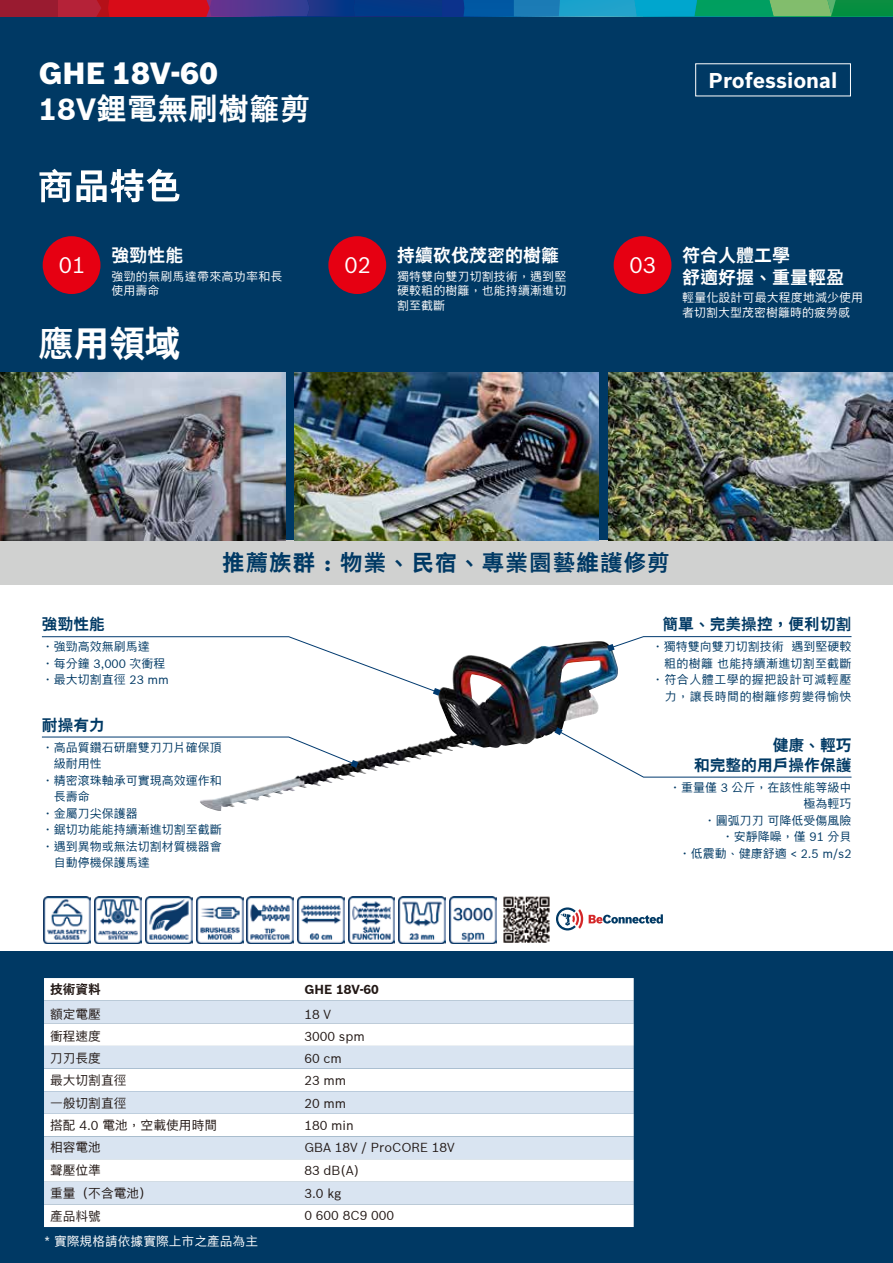
<style>
.page{position:relative;width:893px;height:1263px;background:#003964}
.page>*{position:absolute;margin:0;border:0;box-sizing:border-box;transform-origin:0 0}
.t1{font:700 36px "Bosch Sans CHT";color:#fff}
.t2{font:700 30px "Bosch Sans CHT";letter-spacing:.02em;color:#fff}
.t3{font:900 30px "Bosch Sans";color:#fff}
.t4{font:700 22.5px "Bosch Sans CHT";letter-spacing:.05em;color:#003964}
.t5{font:22.05px "Bosch Sans";color:#fff}
.t6{font:700 21px "Bosch Sans";color:#fff}
.t7{font:700 18px/21.6px "Bosch Sans CHT";color:#fff}
.t8{font:700 15.75px/19.5px "Bosch Sans CHT";color:#003964;text-align:right}
.t9{font:12.75px/22.4px "Bosch Sans CHT";color:#221815}
.t10{font:12.75px "Bosch Sans CHT";color:#fff}
.t11{font:700 12.75px "Bosch Sans CHT";color:#221815}
.t12{font:12px/16.5px "Bosch Sans CHT";color:#003964;text-align:right}
.t13{font:12px/14.4px "Bosch Sans CHT";letter-spacing:.005em;color:#fff}
.t14{font:12px/16.5px "Bosch Sans CHT";letter-spacing:.03em;color:#003964;text-align:right}
</style>
<div class="page">
<svg style="left:39px;top:169px;width:141px;height:33px"></svg>
<div style="left:0;top:584px;width:893px;height:367px;background:#fff"></div>
<div style="left:0;top:540px;width:893px;height:44px;background:#d0d1d0"></div>
<img style="left:0;top:373px;width:285px;height:167px">
<img style="left:294px;top:373px;width:304px;height:167px">
<img style="left:608px;top:373px;width:285px;height:167px">
<svg style="left:0;top:0;width:893px;height:16px"></svg>
<img style="left:385px;top:642px;width:200px;height:112px">
<div style="left:43px;top:236px;width:57px;height:58px;background:#e60012;border-radius:50%"></div>
<div style="left:328px;top:236px;width:58px;height:58px;background:#e60012;border-radius:50%"></div>
<div style="left:614px;top:236px;width:57px;height:58px;background:#e60012;border-radius:50%"></div>
<svg style="left:44px;top:978px;width:590px;height:249px"></svg>
<svg style="left:589px;top:914px;width:74px;height:9px"></svg>
<svg style="left:556px;top:907px;width:27px;height:23px"></svg>
<img style="left:503px;top:896px;width:47px;height:47px">
<img style="left:43px;top:896px;width:47px;height:47px">
<img style="left:95px;top:896px;width:46px;height:47px">
<img style="left:146px;top:896px;width:47px;height:47px">
<img style="left:196px;top:896px;width:47px;height:47px">
<img style="left:246px;top:896px;width:47px;height:47px">
<img style="left:298px;top:896px;width:47px;height:47px">
<img style="left:348px;top:896px;width:47px;height:47px">
<img style="left:398px;top:896px;width:47px;height:47px">
<img style="left:450px;top:896px;width:47px;height:47px">
<svg style="left:555px;top:727px;width:297px;height:51px"></svg>
<svg style="left:607px;top:636px;width:245px;height:15px"></svg>
<svg style="left:41px;top:736px;width:317px;height:32px"></svg>
<svg style="left:41px;top:636px;width:399px;height:60px"></svg>
<h2 class="t3" style="left:39px;top:50px;width:181px">GHE 18V-60</h2>
<h2 class="t2" style="left:39px;top:86px;width:273px">18V鋰電無刷樹籬剪</h2>
<h3 class="t5" style="left:59px;top:249px;width:28px">01</h3>
<h3 class="t7" style="left:111px;top:244px;width:73px">強勁性能</h3>
<p class="t13" style="left:111px;top:269px;width:173px">強勁的無刷馬達帶來高功率和長使用壽命</p>
<h1 class="t1" style="left:38px;top:317px;width:144px">應用領域</h1>
<h3 class="t5" style="left:344px;top:249px;width:28px">02</h3>
<h3 class="t7" style="left:397px;top:244px;width:163px">持續砍伐茂密的樹籬</h3>
<p class="t13" style="left:397px;top:269px;width:171px;text-align:justify">獨特雙向雙刃切割技術，遇到堅硬較粗的樹籬，也能持續漸進切割至截斷</p>
<h3 class="t6" style="left:709px;top:65px;width:130px">Professional</h3>
<h3 class="t5" style="left:629px;top:249px;width:28px">03</h3>
<h3 class="t7" style="left:682px;top:244px;width:163px">符合人體工學<br>舒適好握、重量輕盈</h3>
<p class="t13" style="left:682px;top:290px;width:183px">輕量化設計可最大程度地減少使用者切割大型茂密樹籬時的疲勞感</p>
<h3 class="t8" style="left:42px;top:614px;width:64px">強勁性能</h3>
<p class="t12" style="left:42px;top:638px;width:129px;text-align:left">・強勁高效無刷馬達<br>・每分鐘 3,000 次衝程・最大切割直徑 23 mm</p>
<h3 class="t4" style="left:222px;top:545px;width:449px">推薦族群：物業、民宿、專業園藝維護修剪</h3>
<h3 class="t8" style="left:662px;top:614px;width:190px">簡單、完美操控，便利切割</h3>
<p class="t14" style="left:652px;top:638px;width:201px">・獨特雙向雙刃切割技術 遇到堅硬較粗的樹籬 也能持續漸進切割至截斷・符合人體工學的握把設計可減輕壓力，讓長時間的樹籬修剪變得愉快</p>
<h3 class="t8" style="left:42px;top:715px;width:64px">耐操有力</h3>
<p class="t12" style="left:42px;top:739px;width:182px">・高品質鑽石研磨雙刃刀片確保頂</p>
<p class="t12" style="left:54px;top:755px;width:49px">級耐用性</p>
<p class="t12" style="left:42px;top:772px;width:182px">・精密滾珠軸承可實現高效運作和</p>
<p class="t12" style="left:54px;top:788px;width:37px">長壽命</p>
<p class="t12" style="left:42px;top:805px;width:97px">・金屬刀尖保護器</p>
<p class="t12" style="left:42px;top:821px;width:182px">・鋸切功能能持續漸進切割至截斷</p>
<p class="t12" style="left:42px;top:838px;width:182px">・遇到異物或無法切割材質機器會</p>
<p class="t12" style="left:54px;top:854px;width:97px">自動停機保護馬達</p>
<p class="t11" style="left:50px;top:980px;width:52px">技術資料</p>
<p class="t11" style="left:304px;top:980px;width:76px">GHE 18V-60</p>
<p class="t9" style="left:304px;top:1003px;width:152px">18 V<br>3000 spm<br>60 cm<br>23 mm<br>20 mm<br>180 min<br>GBA 18V / ProCORE 18V<br>83 dB(A)<br>3.0 kg<br>0 600 8C9 000</p>
<p class="t9" style="left:50px;top:1003px;width:169px">額定電壓<br>衝程速度<br>刀刃長度<br>最大切割直徑<br>一般切割直徑<br>搭配 4.0 電池，空載使用時間相容電池<br>聲壓位準<br>重量（不含電池）<br>產品料號</p>
<p class="t10" style="left:45px;top:1232px;width:215px">* 實際規格請依據實際上市之產品為主</p>
<h3 class="t8" style="left:694px;top:735px;width:159px">健康、輕巧<br>和完整的用戶操作保護</h3>
<p class="t12" style="left:669px;top:778px;width:184px">・重量僅 3 公斤，在該性能等級中極為輕巧<br>・圓弧刀刃 可降低受傷風險<br>・安靜降噪，僅 91 分貝<br>・低震動、健康舒適 &lt; 2.5 m/s2</p>
</div>
